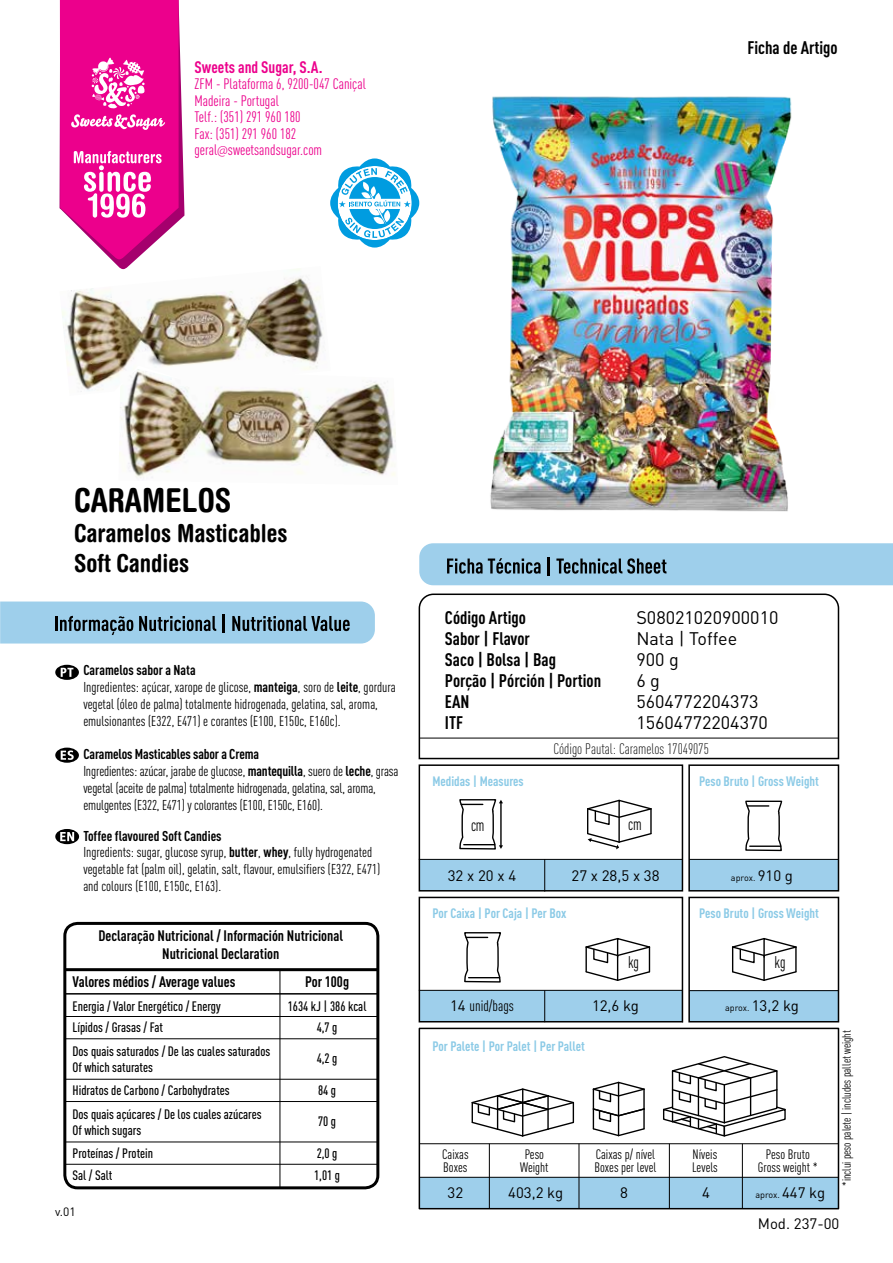
<style>
.page{position:relative;width:893px;height:1263px;background:#fff}
.page>*{position:absolute;margin:0;border:0;box-sizing:border-box;transform-origin:0 0}
.t1{font:700 condensed 33px "Helvetica Rounded";color:#000}
.t2{font:700 condensed 24.75px/29.7px "Helvetica Rounded";color:#000}
.t3{font:700 18px/21px "DIN Cond";color:#000}
.t4{font:18px/21px "DIN";color:#000}
.t5{font:16.65px "DIN Cond";letter-spacing:-.01em;color:#000;scale:.9 1}
.t6{font:700 16.5px "DIN Cond";color:#ec008c}
.t7{font:15px/16.5px "DIN Cond";color:#ec008c}
.t8{font:700 15px/18px "DIN Cond";color:#000;text-align:center}
.t9{font:15px "DIN";color:#000}
.t10{font:300 15px "DIN Cond";color:#000}
.t11{font:15px "DIN Cond";color:#000}
.t12{font:14.1px/17px "DIN Cond";color:#000}
.t13{font:500 13.5px/22.5px "DIN Cond";color:#000}
.t14{font:700 13.5px "DIN Cond";color:#8bcae6}
.t15{font:13.5px/13.5px "DIN Cond";color:#000}
.t16{font:12px "DIN Cond";color:#000}
.t17{font:12px "DIN";color:#000}
.t18{font:9px "DIN";letter-spacing:-.01em;color:#000}
.s1{font-family:"Myriad Pro";font-weight:300}
.s2{font-weight:700}
.s3{font-size:15px}
.s4{font-family:"DIN"}
</style>
<div class="page">
<div style="left:419px;top:990px;width:263px;height:32px;background:#9ecfeb"></div>
<div style="left:419px;top:1177px;width:419px;height:31px;background:#9ecfeb"></div>
<svg style="left:471px;top:1088px;width:104px;height:49px"></svg>
<svg style="left:592px;top:1081px;width:53px;height:56px"></svg>
<svg style="left:663px;top:1056px;width:123px;height:81px"></svg>
<hr style="left:489px;top:1144px;width:1px;height:65px;background:#000">
<hr style="left:579px;top:1144px;width:1px;height:65px;background:#000">
<hr style="left:669px;top:1144px;width:1px;height:65px;background:#000">
<hr style="left:742px;top:1144px;width:1px;height:65px;background:#000">
<div style="left:419px;top:1028px;width:420px;height:181px;border:2px solid #000"></div>
<hr style="left:419px;top:1177px;width:419px;height:1px;background:#000">
<hr style="left:419px;top:1143px;width:419px;height:1px;background:#000">
<svg style="left:418px;top:593px;width:422px;height:167px"></svg>
<svg style="left:585px;top:938px;width:66px;height:43px"></svg>
<svg style="left:732px;top:938px;width:65px;height:43px"></svg>
<div style="left:419px;top:897px;width:264px;height:125px;border:2px solid #000"></div>
<hr style="left:682px;top:990px;width:1px;height:32px;background:#000">
<hr style="left:419px;top:990px;width:263px;height:1px;background:#000">
<div style="left:689px;top:991px;width:149px;height:31px;background:#9ecfeb"></div>
<hr style="left:689px;top:990px;width:149px;height:1px;background:#000">
<div style="left:689px;top:859px;width:149px;height:32px;background:#9ecfeb"></div>
<hr style="left:689px;top:859px;width:149px;height:1px;background:#000">
<div style="left:419px;top:859px;width:263px;height:32px;background:#9ecfeb"></div>
<div style="left:419px;top:764px;width:264px;height:127px;border:2px solid #000"></div>
<svg style="left:587px;top:799px;width:65px;height:50px"></svg>
<hr style="left:419px;top:859px;width:263px;height:1px;background:#000">
<svg style="left:459px;top:799px;width:44px;height:51px"></svg>
<svg style="left:464px;top:932px;width:37px;height:51px"></svg>
<hr style="left:469px;top:977px;width:31px;height:1px;background:#000">
<svg style="left:745px;top:800px;width:38px;height:52px"></svg>
<hr style="left:747px;top:805px;width:22px;height:2px;background:#000">
<hr style="left:750px;top:845px;width:31px;height:2px;background:#000">
<hr style="left:544px;top:859px;width:1px;height:33px;background:#000">
<hr style="left:544px;top:990px;width:1px;height:32px;background:#000">
<div style="left:688px;top:764px;width:151px;height:127px;border:2px solid #000"></div>
<div style="left:688px;top:897px;width:151px;height:125px;border:2px solid #000"></div>
<hr style="left:419px;top:738px;width:419px;height:1px;background:#000">
<svg style="left:330px;top:158px;width:54px;height:90px"></svg>
<svg style="left:60px;top:0;width:124px;height:266px"></svg>
<svg style="left:0;top:601px;width:375px;height:42px;background:#8db7d0"></svg>
<img style="left:62px;top:266px;width:261px;height:126px">
<img style="left:119px;top:369px;width:265px;height:109px">
<svg style="left:55px;top:665px;width:24px;height:15px"></svg>
<svg style="left:55px;top:748px;width:24px;height:15px"></svg>
<svg style="left:55px;top:829px;width:24px;height:15px"></svg>
<div style="left:63px;top:922px;width:316px;height:267px;border:3px solid #000;border-radius:13px"></div>
<hr style="left:64px;top:993px;width:313px;height:1px;background:#000">
<hr style="left:64px;top:968px;width:313px;height:3px;background:#000">
<hr style="left:64px;top:1016px;width:313px;height:1px;background:#000">
<hr style="left:64px;top:1079px;width:313px;height:1px;background:#000">
<hr style="left:64px;top:1141px;width:313px;height:1px;background:#000">
<hr style="left:64px;top:1038px;width:313px;height:1px;background:#000">
<hr style="left:64px;top:1101px;width:313px;height:1px;background:#000">
<hr style="left:64px;top:1164px;width:313px;height:1px;background:#000">
<hr style="left:280px;top:970px;width:1px;height:217px;background:#000">
<img style="left:384px;top:96px;width:509px;height:490px">
<p class="t6" style="left:195px;top:57px;width:130px">Sweets and Sugar, S.A.</p>
<p class="t7" style="left:195px;top:76px;width:173px">ZFM - Plataforma 6, 9200-047 Caniçal<br>Madeira - Portugal<br>Telf.: (351) 291 960 180<br>Fax: (351) 291 960 182 geral<span class="s1">@</span>sweetsandsugar.com</p>
<p class="t3" style="left:747px;top:37px;width:92px">Ficha de Artigo</p>
<h1 class="t1" style="left:74px;top:480px;width:159px">CARAMELOS</h1>
<h2 class="t2" style="left:74px;top:518px;width:215px">Caramelos Masticables<br>Soft Candies</h2>
<p class="t12" style="left:83px;top:661px;width:314px"><span class="s2">Caramelos sabor a Nata<br></span>Ingredientes: açúcar, xarope de glicose, <span class="s2">manteiga</span>, soro de <span class="s2">leite</span>, gordura vegetal (óleo de palma) totalmente hidrogenada, gelatina, sal, aroma, emulsionantes (E322, E471) e corantes (E100, E150c, E160c).</p>
<p class="t12" style="left:83px;top:745px;width:317px"><span class="s2">Caramelos Masticables sabor a Crema<br></span>Ingredientes: azúcar, jarabe de glucose, <span class="s2">mantequilla</span>, suero de <span class="s2">leche</span>, grasa vegetal (aceite de palma) totalmente hidrogenada, gelatina, sal, aroma, emulgentes (E322, E471) y colorantes (E100, E150c, E160).</p>
<p class="t12" style="left:83px;top:827px;width:299px"><span class="s2">Toffee flavoured Soft Candies<br></span>Ingredients: sugar, glucose syrup, <span class="s2">butter</span>, <span class="s2">whey</span>, fully hydrogenated vegetable fat (palm oil), gelatin, salt, flavour, emulsifiers (E322, E471) and colours (E100, E150c, E163).</p>
<p class="t8" style="left:98px;top:926px;width:246px">Declaração Nutricional / Información Nutricional<br>Nutricional Declaration</p>
<p class="t8" style="left:73px;top:972px;width:164px">Valores médios / Average values</p>
<p class="t13" style="left:73px;top:995px;width:150px;line-height:21px">Energia / Valor Energético / Energy<br>Lípidos / Grasas / Fat</p>
<p class="t13" style="left:73px;top:1042px;width:199px;line-height:16.5px">Dos quais saturados / De las cuales saturados<br>Of which saturates</p>
<p class="t13" style="left:73px;top:1077px;width:191px;line-height:24px">Hidratos de Carbono / Carbohydrates<br>Dos quais açúcares / De los cuales azúcares</p>
<p class="t13" style="left:73px;top:1119px;width:82px">Of which sugars<br>Proteínas / Protein<br>Sal / Salt</p>
<p class="t17" style="left:55px;top:1204px;width:22px">v.01</p>
<p class="t8" style="left:305px;top:972px;width:45px">Por 100g</p>
<p class="t13" style="left:288px;top:995px;width:80px;line-height:21px;text-align:center">1634 kJ | 386 kcal<br>4,7 g</p>
<p class="t13" style="left:317px;top:1047px;width:22px">4,2 g</p>
<p class="t13" style="left:318px;top:1078px;width:20px">84 g</p>
<p class="t13" style="left:318px;top:1110px;width:20px">70 g</p>
<p class="t13" style="left:314px;top:1141px;width:27px">2,0 g<br>1,01 g</p>
<p class="t3" style="left:445px;top:606px;width:158px">Código Artigo<br>Sabor | Flavor<br>Saco | Bolsa | Bag<br>Porção | Pórción | Portion<br>EAN<br>ITF</p>
<p class="t4" style="left:636px;top:606px;width:144px">S08021020900010<br>Nata | Toffee<br>900 g<br>6 g<br>5604772204373<br>15604772204370</p>
<p class="t10" style="left:553px;top:740px;width:157px">Código Pautal: Caramelos 17049075</p>
<p class="t14" style="left:432px;top:773px;width:93px">Medidas | Measures</p>
<p class="t14" style="left:699px;top:773px;width:121px">Peso Bruto | Gross Weight</p>
<p class="t5" style="left:471px;top:816px;width:17px">cm</p>
<p class="t5" style="left:628px;top:814px;width:17px">cm</p>
<p class="t9" style="left:448px;top:866px;width:70px">32 x 20 x 4</p>
<p class="t9" style="left:571px;top:866px;width:90px">27 x 28,5 x 38</p>
<p class="t18" style="left:731px;top:872px;width:64px">aprox. <span class="s3">910 g</span></p>
<p class="t14" style="left:432px;top:905px;width:136px">Por Caixa | Por Caja | Per Box</p>
<p class="t14" style="left:699px;top:904px;width:121px">Peso Bruto | Gross Weight</p>
<p class="t5" style="left:628px;top:952px;width:14px">kg</p>
<p class="t5" style="left:774px;top:952px;width:14px">kg</p>
<p class="t11" style="left:450px;top:997px;width:65px"><span class="s4">14</span> unid/bags</p>
<p class="t9" style="left:592px;top:997px;width:49px">12,6 kg</p>
<p class="t14" style="left:432px;top:1038px;width:154px">Por Palete | Por Palet | Per Pallet</p>
<p class="t18" style="left:725px;top:1002px;width:75px">aprox. <span class="s3">13,2 kg</span></p>
<p class="t15" style="left:442px;top:1147px;width:28px">Caixas<br>Boxes</p>
<p class="t15" style="left:520px;top:1147px;width:30px;text-align:center">Peso<br>Weight</p>
<p class="t15" style="left:594px;top:1147px;width:63px">Caixas p/ nível<br>Boxes per level</p>
<p class="t15" style="left:692px;top:1147px;width:27px">Níveis<br>Levels</p>
<p class="t15" style="left:758px;top:1147px;width:62px;text-align:center">Peso Bruto<br>Gross weight *</p>
<p class="t9" style="left:448px;top:1183px;width:17px">32</p>
<p class="t9" style="left:508px;top:1183px;width:56px">403,2 kg</p>
<p class="t9" style="left:620px;top:1183px;width:9px">8</p>
<p class="t9" style="left:702px;top:1183px;width:9px">4</p>
<p class="t18" style="left:755px;top:1189px;width:71px">aprox. <span class="s3">447 kg</span></p>
<p class="t16" style="left:839px;top:1186px;width:157px;rotate:-90deg">*inclui peso palete | includes pallet weight</p>
<p class="t9" style="left:758px;top:1214px;width:83px">Mod. 237-00</p>
</div>
